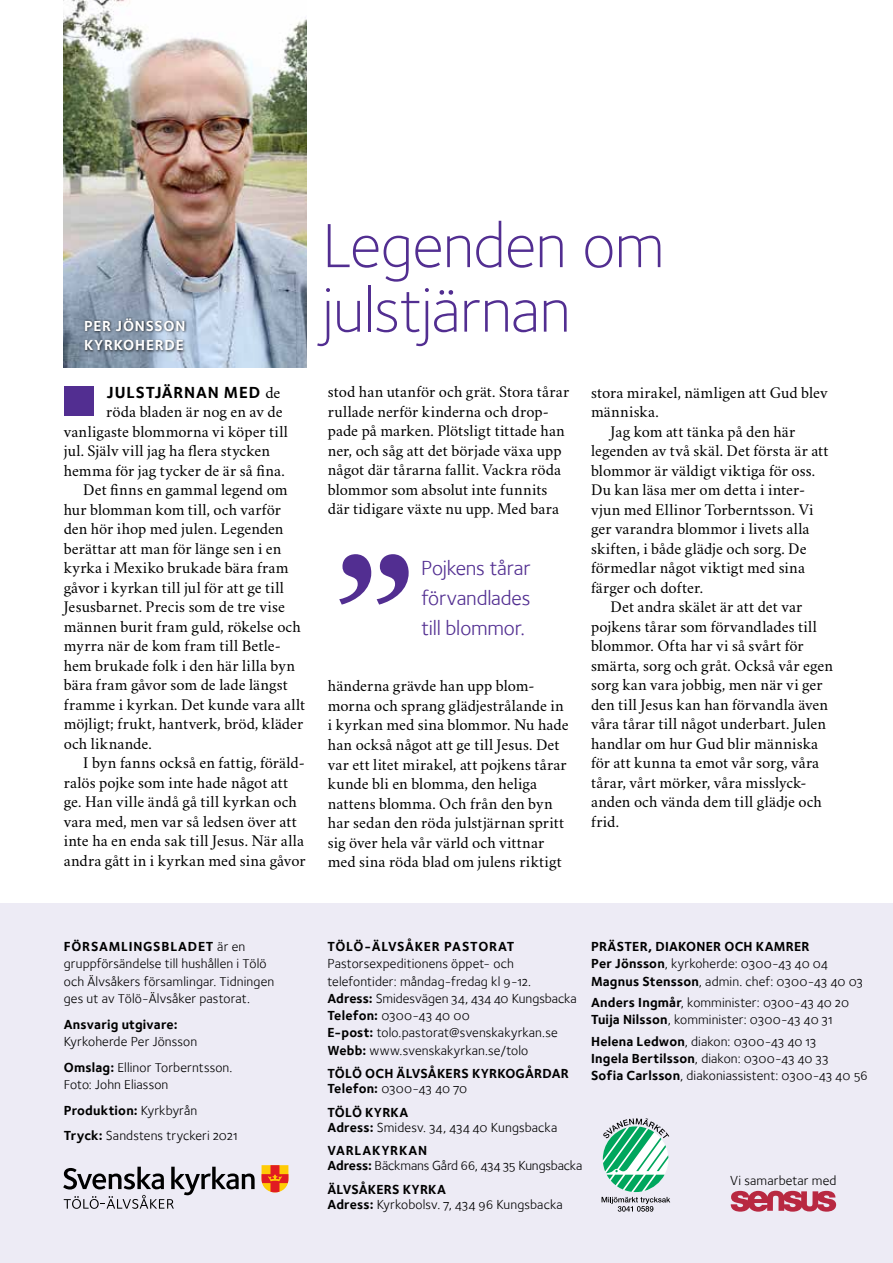
<style>
.page{position:relative;width:893px;height:1263px;background:#fff}
.page>*{position:absolute;margin:0;border:0;box-sizing:border-box;transform-origin:0 0}
.t1{font:64.5px/64.5px "Foundry Sterling Light OSF";letter-spacing:-.015em;color:#522e91}
.t2{font:21px/30px "Foundry Sterling Book OSF";letter-spacing:-.01em;color:#522e91;text-align:justify}
.t3{font:16.5px/19.5px "Crimson Svk 2.0";letter-spacing:.005em;color:#000}
.t4{font:16.5px "Foundry Sterling Bold OSF";letter-spacing:.045em;color:#000}
.t5{font:15px/19.5px "Foundry Sterling Bold OSF";letter-spacing:.05em;color:#fff}
.t6{font:13.5px/17.2px "Foundry Sterling Book OSF";letter-spacing:.01em;color:#000}
.t7{font:13.5px "Foundry Sterling Bold OSF";letter-spacing:.015em;color:#000}
.t8{font:13.5px "Foundry Sterling Bold OSF";letter-spacing:.055em;color:#000}
.t9{font:13.5px "Foundry Sterling Book OSF";letter-spacing:-.01em;color:#000}
.s1{font-family:"Crimson Svk 2.0"}
.s2{font-family:"Foundry Sterling Book OSF"}
.s3{font-family:"Foundry Sterling Bold OSF"}
</style>
<div class="page">
<img style="left:64px;top:0;width:243px;height:368px">
<div style="left:0;top:904px;width:893px;height:359px;background:#edebf5"></div>
<div style="left:64px;top:386px;width:30px;height:30px;background:#522e91"></div>
<svg style="left:339px;top:554px;width:70px;height:51px"></svg>
<div style="left:83px;top:317px;width:105px;height:36px;background:#000;opacity:.75"></div>
<svg style="left:63px;top:1167px;width:192px;height:42px"></svg>
<svg style="left:262px;top:1165px;width:26px;height:27px"></svg>
<svg style="left:602px;top:1118px;width:68px;height:94px"></svg>
<svg style="left:731px;top:1191px;width:105px;height:21px"></svg>
<p class="t5" style="left:84px;top:316px;width:103px">PER JÖNSSON<br>KYRKOHERDE</p>
<h1 class="t1" style="left:322px;top:213px;width:344px">Legenden om julstjärnan</h1>
<p class="t4" style="left:107px;top:382px;width:175px">JULSTJÄRNAN MED <span class="s1">de</span></p>
<p class="t3" style="left:106px;top:401px;width:178px">röda bladen är nog en av de</p>
<p class="t3" style="left:64px;top:420px;width:226px">vanligaste blommorna vi köper till</p>
<p class="t3" style="left:64px;top:440px;width:208px">jul. Själv vill jag ha flera stycken</p>
<p class="t3" style="left:64px;top:459px;width:222px">hemma för jag tycker de är så fina.</p>
<p class="t3" style="left:83px;top:479px;width:206px">Det finns en gammal legend om</p>
<p class="t3" style="left:64px;top:498px;width:219px">hur blomman kom till, och varför</p>
<p class="t3" style="left:64px;top:518px;width:221px">den hör ihop med julen. Legenden</p>
<p class="t3" style="left:64px;top:537px;width:219px">berättar att man för länge sen i en</p>
<p class="t3" style="left:64px;top:557px;width:226px">kyrka i Mexiko brukade bära fram</p>
<p class="t3" style="left:64px;top:576px;width:222px">gåvor i kyrkan till jul för att ge till</p>
<p class="t3" style="left:64px;top:596px;width:223px">Jesusbarnet. Precis som de tre vise</p>
<p class="t3" style="left:64px;top:615px;width:239px">männen burit fram guld, rökelse och</p>
<p class="t3" style="left:64px;top:635px;width:219px">myrra när de kom fram till Betle-</p>
<p class="t3" style="left:64px;top:655px;width:233px">hem brukade folk i den här lilla byn</p>
<p class="t3" style="left:64px;top:674px;width:226px">bära fram gåvor som de lade längst</p>
<p class="t3" style="left:64px;top:694px;width:243px">framme i kyrkan. Det kunde vara allt</p>
<p class="t3" style="left:64px;top:713px;width:241px">möjligt; frukt, hantverk, bröd, kläder</p>
<p class="t3" style="left:64px;top:733px;width:90px">och liknande.</p>
<p class="t3" style="left:83px;top:752px;width:223px">I byn fanns också en fattig, föräld-</p>
<p class="t3" style="left:64px;top:772px;width:226px">ralös pojke som inte hade något att</p>
<p class="t3" style="left:64px;top:791px;width:235px">ge. Han ville ändå gå till kyrkan och</p>
<p class="t3" style="left:64px;top:811px;width:234px">vara med, men var så ledsen över att</p>
<p class="t3" style="left:64px;top:830px;width:242px">inte ha en enda sak till Jesus. När alla</p>
<p class="t3" style="left:64px;top:850px;width:243px">andra gått in i kyrkan med sina gåvor</p>
<p class="t3" style="left:328px;top:381px;width:243px">stod han utanför och grät. Stora tårar rullade nerför kinderna och drop&shy;pade på marken. Plötsligt tittade han ner, och såg att det började växa upp något där tårarna fallit. Vackra röda blommor som absolut inte funnits där tidigare växte nu upp. Med bara</p>
<p class="t2" style="left:421px;top:552px;width:111px">Pojkens tårar förvandlades till blommor.</p>
<p class="t3" style="left:328px;top:675px;width:242px">händerna grävde han upp blom&shy;morna och sprang glädjestrålande in i kyrkan med sina blommor. Nu hade han också något att ge till Jesus. Det var ett litet mirakel, att pojkens tårar kunde bli en blomma, den heliga nattens blomma. Och från den byn har sedan den röda julstjärnan spritt sig över hela vår värld och vittnar med sina röda blad om julens riktigt</p>
<p class="t3" style="left:591px;top:382px;width:238px">stora mirakel, nämligen att Gud blev</p>
<p class="t3" style="left:591px;top:401px;width:69px">människa.</p>
<p class="t3" style="left:611px;top:421px;width:186px">Jag kom att tänka på den här</p>
<p class="t3" style="left:591px;top:440px;width:239px">legenden av två skäl. Det första är att</p>
<p class="t3" style="left:591px;top:460px;width:226px">blommor är väldigt viktiga för oss.</p>
<p class="t3" style="left:591px;top:479px;width:216px">Du kan läsa mer om detta i inter-</p>
<p class="t3" style="left:591px;top:499px;width:224px">vjun med Ellinor Torberntsson. Vi</p>
<p class="t3" style="left:591px;top:518px;width:220px">ger varandra blommor i livets alla</p>
<p class="t3" style="left:591px;top:538px;width:217px">skiften, i både glädje och sorg. De</p>
<p class="t3" style="left:591px;top:557px;width:215px">förmedlar något viktigt med sina</p>
<p class="t3" style="left:591px;top:577px;width:114px">färger och dofter.</p>
<p class="t3" style="left:611px;top:596px;width:193px">Det andra skälet är att det var</p>
<p class="t3" style="left:591px;top:616px;width:227px">pojkens tårar som förvandlades till</p>
<p class="t3" style="left:591px;top:635px;width:214px">blommor. Ofta har vi så svårt för</p>
<p class="t3" style="left:591px;top:655px;width:243px">smärta, sorg och gråt. Också vår egen</p>
<p class="t3" style="left:591px;top:674px;width:233px">sorg kan vara jobbig, men när vi ger</p>
<p class="t3" style="left:591px;top:694px;width:238px">den till Jesus kan han förvandla även</p>
<p class="t3" style="left:591px;top:713px;width:237px">våra tårar till något underbart. Julen</p>
<p class="t3" style="left:591px;top:733px;width:229px">handlar om hur Gud blir människa</p>
<p class="t3" style="left:591px;top:752px;width:230px">för att kunna ta emot vår sorg, våra</p>
<p class="t3" style="left:591px;top:772px;width:217px">tårar, vårt mörker, våra misslyck-</p>
<p class="t3" style="left:591px;top:791px;width:232px">anden och vända dem till glädje och</p>
<p class="t3" style="left:591px;top:811px;width:29px">frid.</p>
<p class="t8" style="left:64px;top:938px;width:183px">FÖRSAMLINGSBLADET <span class="s2">är en</span></p>
<p class="t6" style="left:64px;top:955px;width:212px">gruppförsändelse till hushållen i Tölö och Älvsåkers församlingar. Tidningen ges ut av Tölö-Älvsåker pastorat.</p>
<p class="t7" style="left:64px;top:1016px;width:115px">Ansvarig utgivare:</p>
<p class="t6" style="left:64px;top:1028px;width:170px;line-height:25.8px">Kyrkoherde Per Jönsson<br><span class="s3">Omslag:</span> Ellinor Torberntsson.</p>
<p class="t6" style="left:64px;top:1076px;width:106px">Foto: John Eliasson</p>
<p class="t7" style="left:64px;top:1102px;width:135px">Produktion: <span class="s2">Kyrkbyrån</span></p>
<p class="t6" style="left:64px;top:1127px;width:175px"><span class="s3">Tryck:</span> Sandstens tryckeri 2021</p>
<p class="t8" style="left:327px;top:938px;width:189px">TÖLÖ-ÄLVSÅKER PASTORAT</p>
<p class="t6" style="left:327px;top:955px;width:251px">Pastorsexpeditionens öppet- och telefontider: måndag-fredag kl 9-12.<br><span class="s3">Adress:</span> Smidesvägen 34, 434 40 Kungsbacka <span class="s3">Telefon:</span> 0300-43 40 00<br><span class="s3">E-post:</span> tolo.pastorat@svenskakyrkan.se <span class="s3">Webb:</span> www.svenskakyrkan.se/tolo</p>
<p class="t7" style="left:327px;top:1065px;width:243px">TÖLÖ OCH ÄLVSÅKERS KYRKOGÅRDAR</p>
<p class="t6" style="left:327px;top:1080px;width:141px"><span class="s3">Telefon:</span> 0300-43 40 70</p>
<p class="t7" style="left:327px;top:1104px;width:82px">TÖLÖ KYRKA</p>
<p class="t6" style="left:327px;top:1118px;width:231px"><span class="s3">Adress:</span> Smidesv. 34, 434 40 Kungsbacka</p>
<p class="t8" style="left:327px;top:1142px;width:101px">VARLAKYRKAN</p>
<p class="t9" style="left:327px;top:1158px;width:256px"><span class="s3">Adress:</span> Bäckmans Gård 66, 434 35 Kungsbacka</p>
<p class="t7" style="left:327px;top:1181px;width:120px">ÄLVSÅKERS KYRKA</p>
<p class="t6" style="left:327px;top:1195px;width:237px"><span class="s3">Adress:</span> Kyrkobolsv. 7, 434 96 Kungsbacka</p>
<p class="t7" style="left:591px;top:938px;width:220px">PRÄSTER, DIAKONER OCH KAMRER</p>
<p class="t6" style="left:591px;top:955px;width:273px"><span class="s3">Per Jönsson</span>, kyrkoherde: 0300-43 40 04<br><span class="s3">Magnus Stensson</span>, admin. chef: 0300-43 40 03</p>
<p class="t6" style="left:591px;top:994px;width:259px"><span class="s3">Anders Ingmår</span>, komminister: 0300-43 40 20<br><span class="s3">Tuija Nilsson</span>, komminister: 0300-43 40 31</p>
<p class="t6" style="left:591px;top:1033px;width:278px"><span class="s3">Helena Ledwon</span>, diakon: 0300-43 40 13<br><span class="s3">Ingela Bertilsson</span>, diakon: 0300-43 40 33<br><span class="s3">Sofia Carlsson</span>, diakoniassistent: 0300-43 40 56</p>
<p class="t6" style="left:730px;top:1172px;width:108px">Vi samarbetar med</p>
</div>
